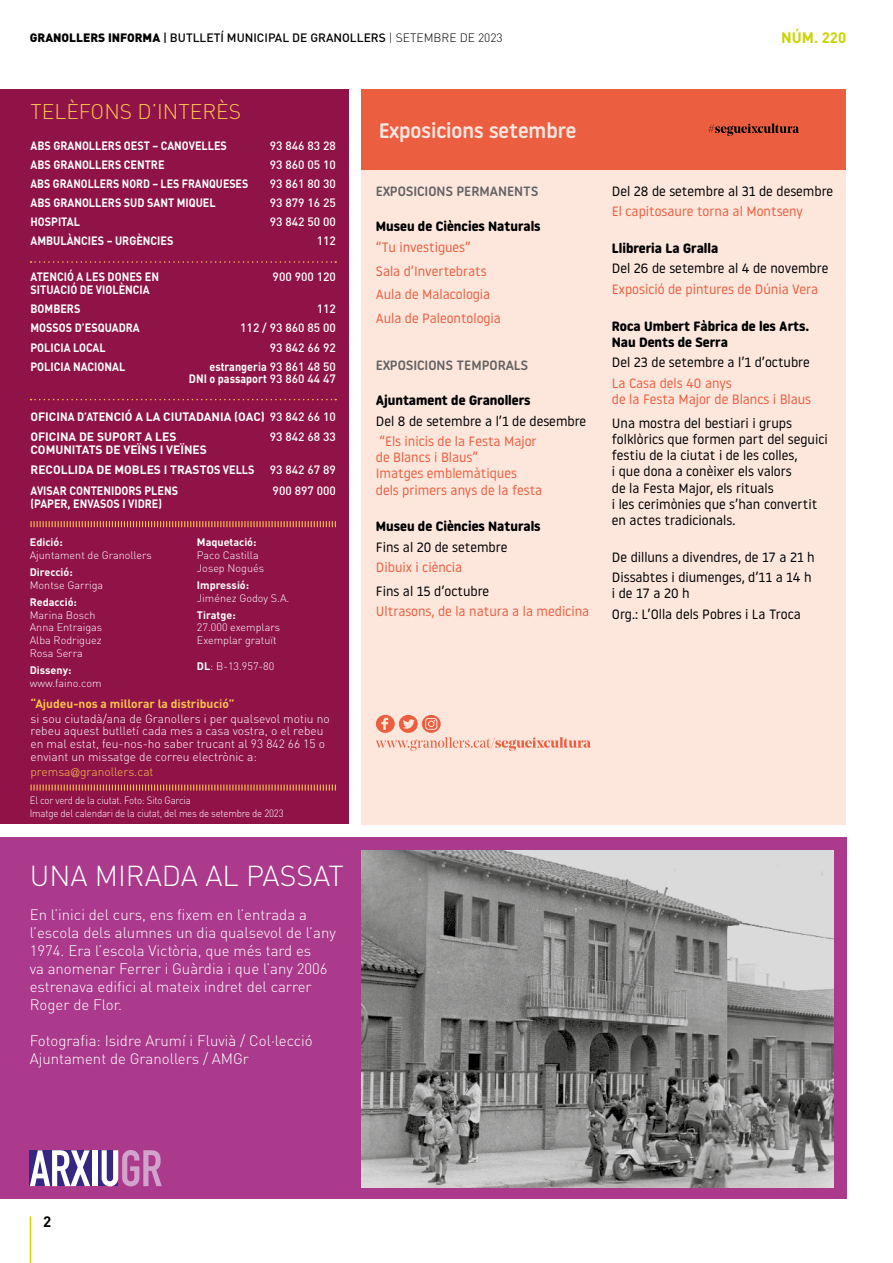
<style>
.page{position:relative;width:893px;height:1263px;background:#fff}
.page>*{position:absolute;margin:0;border:0;box-sizing:border-box;transform-origin:0 0}
.t1{font:300 28.5px "DIN";color:#fff}
.t2{font:500 21px "Noway Round";color:#fff}
.t3{font:300 21px "DIN";color:#fcc34f}
.t4{font:300 15px/18px "DIN";color:#fff}
.t5{font:700 15px "DIN";color:#cad400}
.t6{font:700 15px "DIN";color:#000}
.t7{font:13.5px/16.2px "Noway Round";color:#000}
.t8{font:13.5px/16.2px "Noway Round";color:#eb5f40}
.t9{font:700 13.5px/16.2px "Noway Round";color:#000}
.t10{font:500 13.5px "Noway Round";color:#646363}
.t11{font:700 12px/19.2px "DIN";color:#fff;scale:.9 1}
.t12{font:300 12px/12.8px "DIN";color:#fff}
.t13{font:700 12px/20.4px "DIN";color:#fff}
.t14{font:500 12px "DIN";color:#fff}
.t15{font:500 12px "DIN";color:#000}
.t16{font:700 12px "DIN";color:#fcc34f}
.t17{font:700 12px "DIN";color:#fff;scale:.88 1}
.t18{font:300 12px "DIN";color:#fcc34f}
.t19{font:300 10.8px/12.8px "DIN";color:#fff}
.t20{font:700 10.8px "DIN";color:#fff}
.t21{font:300 10.5px/12.6px "DIN";letter-spacing:-.02em;color:#fff;scale:.92 1}
.s1{font-weight:900}
.s2{font-weight:300}
.s3{font-weight:500}
.s4{font-weight:700}
.s5{font-family:"Helvetica Neue"}
</style>
<div class="page">
<div style="left:0;top:838px;width:846px;height:361px;background:#ab3a8d"></div>
<img style="left:361px;top:850px;width:472px;height:337px">
<div style="left:30px;top:1150px;width:88px;height:36px;background:linear-gradient(to bottom,#362783,#362783)"></div>
<svg style="left:30px;top:1150px;width:60px;height:36px;background:#9b94c1"></svg>
<div style="left:92px;top:1150px;width:5px;height:36px;background:#fff"></div>
<svg style="left:102px;top:1150px;width:60px;height:36px"></svg>
<div style="left:0;top:89px;width:349px;height:735px;background:#901347"></div>
<svg style="left:31px;top:261px;width:305px;height:2px"></svg>
<svg style="left:31px;top:399px;width:305px;height:1px"></svg>
<svg style="left:31px;top:521px;width:305px;height:6px"></svg>
<svg style="left:31px;top:784px;width:305px;height:6px"></svg>
<div style="left:361px;top:89px;width:485px;height:736px;background:#fde7dd"></div>
<div style="left:361px;top:89px;width:485px;height:81px;background:#eb5f40"></div>
<svg style="left:708px;top:123px;width:91px;height:13px"></svg>
<svg style="left:376px;top:715px;width:215px;height:36px"></svg>
<hr style="left:30px;top:1216px;width:1px;height:47px;background:#cad400">
<p class="t15" style="left:30px;top:30px;width:474px"><span class="s1">GRANOLLERS INFORMA</span> | BUTLLETÍ MUNICIPAL DE GRANOLLERS <span class="s2">| SETEMBRE DE 2023</span></p>
<p class="t5" style="left:781px;top:27px;width:67px">NÚM. 220</p>
<h2 class="t3" style="left:31px;top:98px;width:212px">TELÈFONS D’INTERÈS</h2>
<p class="t11" style="left:31px;top:135px;width:220px">ABS GRANOLLERS OEST – CANOVELLES</p>
<p class="t14" style="left:270px;top:138px;width:68px">93 846 83 28</p>
<p class="t11" style="left:31px;top:154px;width:150px">ABS GRANOLLERS CENTRE</p>
<p class="t14" style="left:270px;top:157px;width:68px">93 860 05 10</p>
<p class="t17" style="left:31px;top:176px;width:249px">ABS GRANOLLERS NORD – LES FRANQUESES</p>
<p class="t14" style="left:270px;top:176px;width:68px">93 861 80 30</p>
<p class="t11" style="left:31px;top:193px;width:207px">ABS GRANOLLERS SUD SANT MIQUEL</p>
<p class="t14" style="left:270px;top:195px;width:68px">93 879 16 25</p>
<p class="t11" style="left:31px;top:212px;width:56px">HOSPITAL</p>
<p class="t14" style="left:270px;top:214px;width:68px">93 842 50 00</p>
<p class="t11" style="left:31px;top:231px;width:160px">AMBULÀNCIES – URGÈNCIES</p>
<p class="t14" style="left:317px;top:233px;width:21px">112</p>
<p class="t11" style="left:31px;top:267px;width:144px">ATENCIÓ A LES DONES EN</p>
<p class="t14" style="left:273px;top:269px;width:65px">900 900 120</p>
<p class="t11" style="left:31px;top:280px;width:134px">SITUACIÓ DE VIOLÈNCIA<br>BOMBERS</p>
<p class="t14" style="left:317px;top:301px;width:21px">112</p>
<p class="t11" style="left:31px;top:318px;width:123px">MOSSOS D’ESQUADRA</p>
<p class="t14" style="left:240px;top:320px;width:97px">112 / 93 860 85 00</p>
<p class="t11" style="left:31px;top:337px;width:85px">POLICIA LOCAL</p>
<p class="t14" style="left:270px;top:340px;width:68px">93 842 66 92</p>
<p class="t11" style="left:31px;top:356px;width:107px">POLICIA NACIONAL</p>
<p class="t11" style="left:189px;top:359px;width:165px;line-height:12.8px;text-align:right">estrangeria <span class="s3">93 861 48 50<br></span>DNI o passaport <span class="s3">93 860 44 47</span></p>
<p class="t13" style="left:31px;top:406px;width:307px">OFICINA D’ATENCIÓ A LA CIUTADANIA (OAC) <span class="s3">93 842 66 10<br></span>OFICINA DE SUPORT A LES</p>
<p class="t14" style="left:270px;top:429px;width:68px">93 842 68 33</p>
<p class="t13" style="left:31px;top:439px;width:226px">COMUNITATS DE VEÏNS I VEÏNES<br>RECOLLIDA DE MOBLES I TRASTOS VELLS</p>
<p class="t14" style="left:270px;top:462px;width:68px">93 842 67 89</p>
<p class="t11" style="left:31px;top:480px;width:165px">AVISAR CONTENIDORS PLENS</p>
<p class="t14" style="left:273px;top:483px;width:65px">900 897 000</p>
<p class="t11" style="left:31px;top:493px;width:148px">(PAPER, ENVASOS I VIDRE)</p>
<p class="t20" style="left:30px;top:535px;width:34px">Edició:</p>
<p class="t19" style="left:30px;top:549px;width:123px">Ajuntament de Granollers</p>
<p class="t20" style="left:30px;top:565px;width:44px">Direcció:</p>
<p class="t19" style="left:30px;top:578px;width:75px">Montse Garriga</p>
<p class="t20" style="left:30px;top:595px;width:49px">Redacció:</p>
<p class="t19" style="left:30px;top:608px;width:74px">Marina Bosch<br>Anna Entraigas<br>Alba Rodriguez<br>Rosa Serra</p>
<p class="t20" style="left:30px;top:663px;width:43px">Disseny:</p>
<p class="t19" style="left:30px;top:676px;width:73px">www.faino.com</p>
<p class="t20" style="left:197px;top:535px;width:61px">Maquetació:</p>
<p class="t19" style="left:197px;top:549px;width:69px">Paco Castilla<br>Josep Nogués</p>
<p class="t20" style="left:197px;top:578px;width:54px">Impressió:</p>
<p class="t19" style="left:197px;top:591px;width:94px">Jiménez Godoy S.A.</p>
<p class="t20" style="left:197px;top:608px;width:40px">Tiratge:</p>
<p class="t19" style="left:197px;top:621px;width:85px">27.000 exemplars<br>Exemplar gratuït</p>
<p class="t19" style="left:197px;top:659px;width:79px"><span class="s4">DL</span>: B-13.957-80</p>
<p class="t16" style="left:31px;top:695px;width:206px">“Ajudeu-nos a millorar la distribució”</p>
<p class="t12" style="left:31px;top:712px;width:301px">si sou ciutadà/ana de Granollers i per qualsevol motiu no rebeu aquest butlletí cada mes a casa vostra, o el rebeu en mal estat, feu-nos-ho saber trucant al 93 842 66 15 o enviant un missatge de correu electrònic a:</p>
<p class="t18" style="left:31px;top:764px;width:125px">premsa<span class="s5">@</span>granollers.cat</p>
<p class="t21" style="left:30px;top:794px;width:277px">El cor verd de la ciutat. Foto: Sito Garcia<br>Imatge del calendari de la ciutat, del mes de setembre de 2023</p>
<h1 class="t1" style="left:30px;top:858px;width:316px">UNA MIRADA AL PASSAT</h1>
<p class="t4" style="left:30px;top:906px;width:308px">En l’inici del curs, ens fixem en l’entrada a l’escola dels alumnes un dia qualsevol de l’any 1974. Era l’escola Victòria, que més tard es<br>va anomenar Ferrer i Guàrdia i que l’any 2006 estrenava edifici al mateix indret del carrer Roger de Flor.</p>
<p class="t4" style="left:30px;top:1032px;width:285px">Fotografia: Isidre Arumí i Fluvià / Col·lecció<br>Ajuntament de Granollers / AMGr</p>
<h2 class="t2" style="left:378px;top:115px;width:199px">Exposicions setembre</h2>
<p class="t10" style="left:376px;top:182px;width:164px">EXPOSICIONS PERMANENTS</p>
<p class="t9" style="left:376px;top:219px;width:166px">Museu de Ciències Naturals</p>
<p class="t8" style="left:376px;top:234px;width:127px;line-height:23.9px">“Tu investigues”<br>Sala d’Invertebrats<br>Aula de Malacologia<br>Aula de Paleontologia</p>
<p class="t10" style="left:376px;top:355px;width:154px">EXPOSICIONS TEMPORALS</p>
<p class="t9" style="left:376px;top:392px;width:156px">Ajuntament de Granollers</p>
<p class="t7" style="left:376px;top:412px;width:212px">Del 8 de setembre a l’1 de desembre</p>
<p class="t8" style="left:376px;top:432px;width:168px">“Els inicis de la Festa Major de Blancs i Blaus”<br>Imatges emblemàtiques dels primers anys de la festa</p>
<p class="t9" style="left:376px;top:518px;width:166px">Museu de Ciències Naturals</p>
<p class="t7" style="left:376px;top:538px;width:133px">Fins al 20 de setembre</p>
<p class="t8" style="left:376px;top:559px;width:88px">Dibuix i ciència</p>
<p class="t7" style="left:376px;top:582px;width:115px">Fins al 15 d’octubre</p>
<p class="t8" style="left:376px;top:603px;width:215px">Ultrasons, de la natura a la medicina</p>
<p class="t7" style="left:612px;top:182px;width:223px">Del 28 de setembre al 31 de desembre</p>
<p class="t8" style="left:612px;top:203px;width:193px">El capitosaure torna al Montseny</p>
<p class="t9" style="left:612px;top:240px;width:108px">Llibreria La Gralla</p>
<p class="t7" style="left:612px;top:260px;width:218px">Del 26 de setembre al 4 de novembre</p>
<p class="t8" style="left:612px;top:280px;width:208px">Exposició de pintures de Dúnia Vera</p>
<p class="t9" style="left:612px;top:318px;width:199px">Roca Umbert Fàbrica de les Arts.<br>Nau Dents de Serra</p>
<p class="t7" style="left:612px;top:354px;width:199px">Del 23 de setembre a l’1 d’octubre</p>
<p class="t8" style="left:612px;top:374px;width:201px">La Casa dels 40 anys<br>de la Festa Major de Blancs i Blaus</p>
<p class="t7" style="left:612px;top:414px;width:217px">Una mostra del bestiari i grups folklòrics que formen part del seguici festiu de la ciutat i de les colles,<br>i que dona a conèixer els valors<br>de la Festa Major, els rituals<br>i les cerimònies que s’han convertit en actes tradicionals.</p>
<p class="t7" style="left:612px;top:546px;width:204px;line-height:20.4px">De dilluns a divendres, de 17 a 21 h<br>Dissabtes i diumenges, d’11 a 14 h</p>
<p class="t7" style="left:612px;top:583px;width:190px;line-height:20.4px">i de 17 a 20 h<br>Org.: L’Olla dels Pobres i La Troca</p>
<p class="t6" style="left:43px;top:1212px;width:10px">2</p>
</div>
